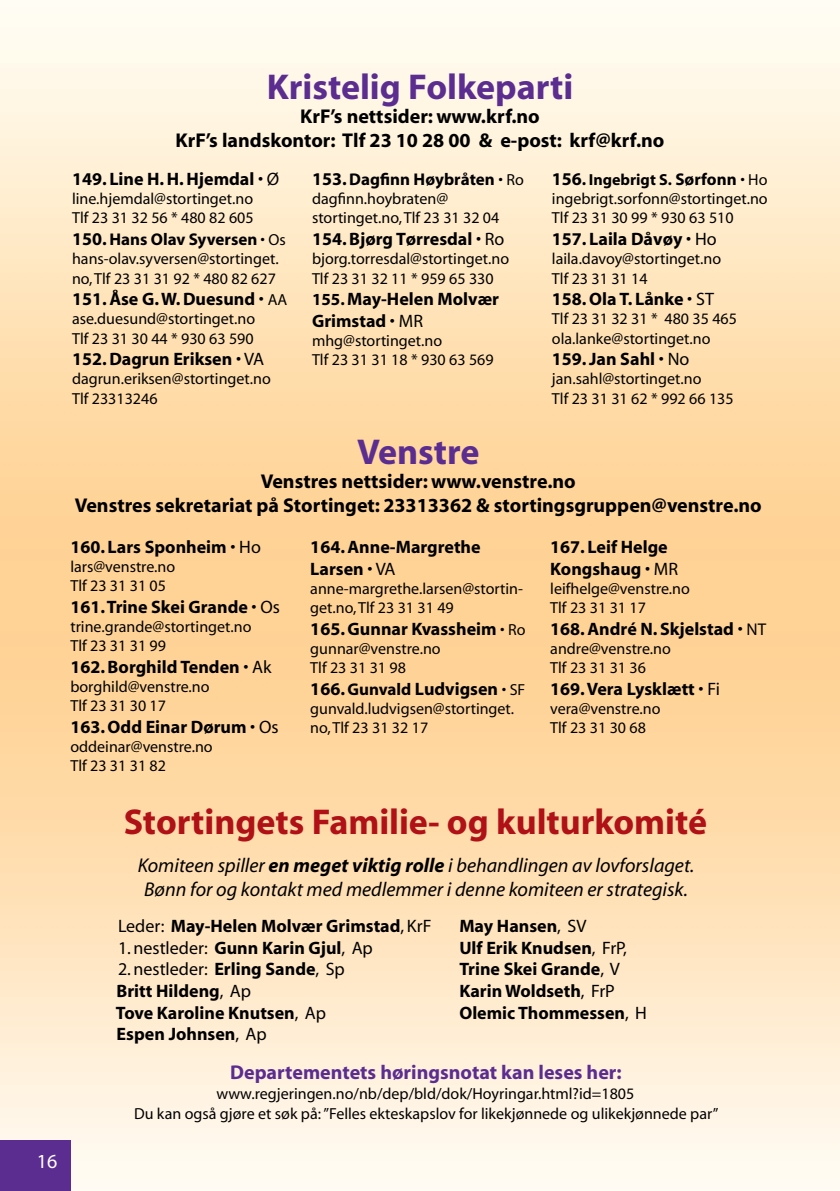
<style>
.page{position:relative;width:840px;height:1191px;background:#fff}
.page>*{position:absolute;margin:0;border:0;box-sizing:border-box;transform-origin:0 0}
.t1{font:700 36px "Myriad";color:#b01116}
.t2{font:700 36px "Myriad";color:#5c2d91}
.t3{font:700 20px/24px "Myriad";color:#000;text-align:center}
.t4{font:italic 20px/24px "Myriad";color:#000;text-align:center}
.t5{font:700 20px "Myriad";color:#5c2d91}
.t6{font:20px "Myriad";color:#fff}
.t7{font:700 18px/21.6px "Myriad";color:#000}
.t8{font:18px "Myriad";color:#000}
.t9{font:700 17px "Myriad";color:#000}
.t10{font:16px/19.2px "Myriad";color:#000}
.s1{font-weight:400}
.s2{font-size:18px}
.s3{font-weight:400;font-size:16px}
.s4{font-size:17px}
.s5{font-weight:700;font-size:18px}
.s6{font-weight:700;font-size:17px}
.s7{font-weight:700}
.s8{font-weight:400;font-size:17px}
</style>
<div class="page">
<div style="left:0;top:1140px;width:71px;height:51px;background:#5c2d91"></div>
<h1 class="t2" style="left:266px;top:68px;width:308px">Kristelig Folkeparti</h1>
<p class="t3" style="left:175px;top:105px;width:490px">KrF’s nettsider: www.krf.no<br>KrF’s landskontor: Tlf 23 10 28 00 &amp; e-post: krf@krf.no</p>
<p class="t7" style="left:72px;top:169px;width:209px">149. Line H. H. Hjemdal <span class="s1">• Ø</span></p>
<p class="t10" style="left:72px;top:190px;width:183px">line.hjemdal@stortinget.no<br>Tlf 23 31 32 56 * 480 82 605</p>
<p class="t9" style="left:72px;top:231px;width:215px"><span class="s2">150.</span> Hans Olav Syversen <span class="s3">• Os</span></p>
<p class="t10" style="left:72px;top:250px;width:208px">hans-olav.syversen@stortinget. no, Tlf 23 31 31 92 * 480 82 627</p>
<p class="t7" style="left:72px;top:289px;width:217px">151. Åse G. W. Duesund <span class="s1">•</span> <span class="s3">AA</span></p>
<p class="t10" style="left:72px;top:310px;width:184px">ase.duesund@stortinget.no<br>Tlf 23 31 30 44 * 930 63 590</p>
<p class="t7" style="left:72px;top:349px;width:193px">152. Dagrun Eriksen <span class="s1">• VA</span></p>
<p class="t10" style="left:72px;top:370px;width:200px">dagrun.eriksen@stortinget.no<br>Tlf 23313246</p>
<p class="t9" style="left:312px;top:171px;width:213px"><span class="s2">153.</span> Dagfinn Høybråten <span class="s3">• Ro</span></p>
<p class="t10" style="left:312px;top:190px;width:189px">dagfinn.hoybraten@ stortinget.no, Tlf 23 31 32 04</p>
<p class="t7" style="left:312px;top:229px;width:194px">154. Bjørg Tørresdal <span class="s1">• Ro</span></p>
<p class="t10" style="left:312px;top:250px;width:198px">bjorg.torresdal@stortinget.no<br>Tlf 23 31 32 11 * 959 65 330</p>
<p class="t7" style="left:312px;top:289px;width:188px"><span class="s4">155.</span> May-Helen Molvær<br>Grimstad <span class="s1">• MR</span></p>
<p class="t10" style="left:312px;top:332px;width:183px">mhg@stortinget.no<br>Tlf 23 31 31 18 * 930 63 569</p>
<p class="t10" style="left:551px;top:171px;width:217px;text-align:justify"><span class="s5">156</span><span class="s6">.</span> <span class="s7">Ingebrigt S.</span> <span class="s6">Sørfonn</span> • Ho ingebrigt.sorfonn@stortinget.no Tlf 23 31 30 99 * 930 63 510</p>
<p class="t7" style="left:551px;top:229px;width:166px">157. Laila Dåvøy <span class="s1">• Ho</span></p>
<p class="t10" style="left:551px;top:250px;width:171px">laila.davoy@stortinget.no<br>Tlf 23 31 31 14</p>
<p class="t7" style="left:551px;top:289px;width:163px">158. Ola T. Lånke <span class="s1">• ST</span></p>
<p class="t10" style="left:551px;top:310px;width:186px">Tlf 23 31 32 31 * 480 35 465 ola.lanke@stortinget.no</p>
<p class="t7" style="left:551px;top:349px;width:139px">159. Jan Sahl <span class="s1">• No</span></p>
<p class="t10" style="left:551px;top:370px;width:183px">jan.sahl@stortinget.no<br>Tlf 23 31 31 62 * 992 66 135</p>
<h1 class="t2" style="left:357px;top:433px;width:124px">Venstre</h1>
<p class="t3" style="left:75px;top:470px;width:688px">Venstres nettsider: www.venstre.no<br>Venstres sekretariat på Stortinget: 23313362 &amp; stortingsgruppen@venstre.no</p>
<p class="t7" style="left:70px;top:537px;width:192px">160. Lars Sponheim <span class="s1">• Ho</span></p>
<p class="t10" style="left:70px;top:558px;width:106px">lars@venstre.no<br>Tlf 23 31 31 05</p>
<p class="t7" style="left:70px;top:597px;width:211px">161. Trine Skei Grande <span class="s1">• Os</span></p>
<p class="t10" style="left:70px;top:618px;width:182px">trine.grande@stortinget.no<br>Tlf 23 31 31 99</p>
<p class="t7" style="left:70px;top:657px;width:203px">162. Borghild Tenden <span class="s1">• Ak</span></p>
<p class="t10" style="left:70px;top:678px;width:141px">borghild@venstre.no<br>Tlf 23 31 30 17</p>
<p class="t7" style="left:70px;top:717px;width:210px">163. Odd Einar Dørum <span class="s1">• Os</span></p>
<p class="t10" style="left:70px;top:738px;width:144px">oddeinar@venstre.no<br>Tlf 23 31 31 82</p>
<p class="t7" style="left:550px;top:537px;width:129px">167. Leif Helge<br>Kongshaug <span class="s1">• MR</span></p>
<p class="t10" style="left:550px;top:579px;width:141px">leifhelge@venstre.no<br>Tlf 23 31 31 17</p>
<p class="t7" style="left:550px;top:618px;width:217px">168. André N. Skjelstad <span class="s1">•</span> <span class="s8">NT</span></p>
<p class="t10" style="left:550px;top:639px;width:122px">andre@venstre.no<br>Tlf 23 31 31 36</p>
<p class="t7" style="left:550px;top:678px;width:171px">169. Vera Lysklætt <span class="s1">• Fi</span></p>
<p class="t10" style="left:550px;top:699px;width:112px">vera@venstre.no<br>Tlf 23 31 30 68</p>
<p class="t7" style="left:310px;top:537px;width:172px">164. Anne-Margrethe<br>Larsen <span class="s1">• VA</span></p>
<p class="t10" style="left:310px;top:579px;width:214px">anne-margrethe.larsen@stortin&shy;get.no, Tlf 23 31 31 49</p>
<p class="t7" style="left:310px;top:618px;width:217px">165. Gunnar Kvassheim <span class="s3">• Ro</span></p>
<p class="t10" style="left:310px;top:639px;width:132px">gunnar@venstre.no<br>Tlf 23 31 31 98</p>
<p class="t7" style="left:310px;top:678px;width:216px">166. <span class="s4">Gunvald</span> Ludvigsen <span class="s3">• SF</span></p>
<p class="t10" style="left:310px;top:699px;width:205px">gunvald.ludvigsen@stortinget. no, Tlf 23 31 32 17</p>
<p class="t6" style="left:37px;top:1151px;width:22px">16</p>
<h1 class="t1" style="left:124px;top:803px;width:584px">Stortingets Familie- og kulturkomité</h1>
<p class="t4" style="left:138px;top:854px;width:558px">Komiteen spiller <span class="s7">en meget viktig rolle</span> i behandlingen av lovforslaget.<br>Bønn for og kontakt med medlemmer i denne komiteen er strategisk.</p>
<p class="t7" style="left:118px;top:916px;width:315px"><span class="s1">Leder:</span> May-Helen Molvær Grimstad<span class="s1">, KrF</span></p>
<p class="t7" style="left:459px;top:916px;width:128px">May Hansen<span class="s1">, SV</span></p>
<p class="t8" style="left:118px;top:938px;width:256px">1. nestleder: <span class="s7">Gunn Karin Gjul</span>, Ap</p>
<p class="t7" style="left:459px;top:937px;width:169px">Ulf Erik Knudsen<span class="s1">, FrP,</span></p>
<p class="t8" style="left:118px;top:960px;width:228px">2. nestleder: <span class="s7">Erling Sande</span>, Sp</p>
<p class="t7" style="left:459px;top:959px;width:162px">Trine Skei Grande<span class="s1">, V</span></p>
<p class="t7" style="left:116px;top:980px;width:136px">Britt Hildeng<span class="s1">, Ap</span></p>
<p class="t7" style="left:459px;top:980px;width:157px">Karin Woldseth<span class="s1">, FrP</span></p>
<p class="t7" style="left:116px;top:1002px;width:212px">Tove Karoline Knutsen<span class="s1">, Ap</span></p>
<p class="t7" style="left:459px;top:1002px;width:189px">Olemic Thommessen<span class="s1">, H</span></p>
<p class="t7" style="left:116px;top:1024px;width:152px">Espen Johnsen<span class="s1">, Ap</span></p>
<p class="t5" style="left:230px;top:1062px;width:393px">Departementets høringsnotat kan leses her:</p>
<p class="t10" style="left:134px;top:1084px;width:585px;line-height:20px;text-align:center">www.regjeringen.no/nb/dep/bld/dok/Hoyringar.html?id=1805<br>Du kan også gjøre et søk på: ”Felles ekteskapslov for likekjønnede og ulikekjønnede par”</p>
</div>
